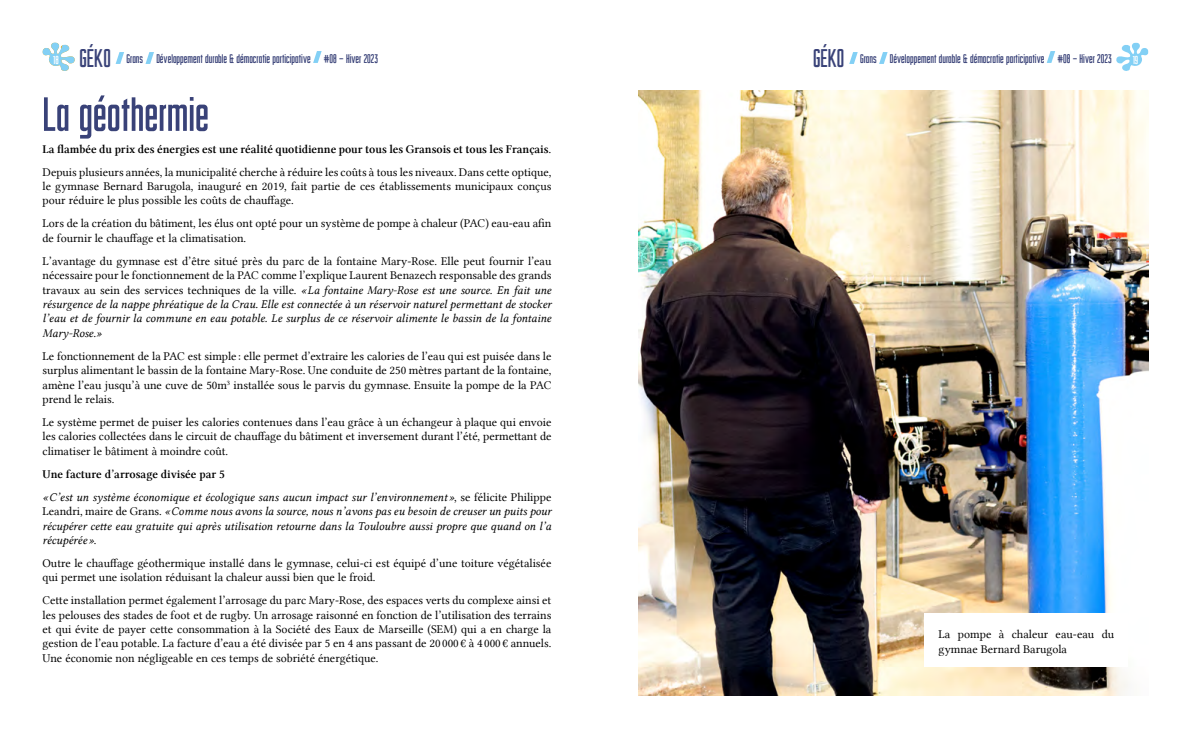
<style>
.page{position:relative;width:1191px;height:738px;background:#fff}
.page>*{position:absolute;margin:0;border:0;box-sizing:border-box;transform-origin:0 0}
.t1{font:50px "Sturkopf";color:#394278}
.t2{font:13px "Sturkopf";color:#394278}
.t3{font:12px/14.4px "Lin Libertine";color:#000;text-align:justify}
.t4{font:12px/14.4px "Lin Libertine I";color:#000;text-align:justify}
.t5{font:12px "Lin Libertine Z";color:#000}
.t6{font:12px "Sturkopf";color:#fff}
.s1{font-size:26.7px}
.s2{font-family:"Lin Libertine I"}
.s3{font-family:"Lin Libertine"}
</style>
<div class="page">
<svg style="left:638px;top:42px;width:511px;height:654px"></svg>
<svg style="left:42px;top:42px;width:33px;height:29px"></svg>
<svg style="left:116px;top:52px;width:8px;height:12px"></svg>
<svg style="left:145px;top:52px;width:9px;height:12px"></svg>
<svg style="left:313px;top:51px;width:9px;height:12px"></svg>
<svg style="left:849px;top:52px;width:8px;height:12px"></svg>
<svg style="left:879px;top:52px;width:8px;height:12px"></svg>
<svg style="left:1046px;top:51px;width:9px;height:12px"></svg>
<img style="left:638px;top:91px;width:510px;height:603px">
<div style="left:924px;top:612px;width:204px;height:54px;background:#fff"></div>
<p class="t6" style="left:53px;top:53px;width:7px">18</p>
<p class="t2" style="left:79px;top:51px;width:300px"><span class="s1">GÉKO</span> Grans Développement durable &amp; démocratie participative #08 – Hiver 2023</p>
<p class="t2" style="left:813px;top:51px;width:300px"><span class="s1">GÉKO</span> Grans Développement durable &amp; démocratie participative #08 – Hiver 2023</p>
<p class="t6" style="left:1132px;top:53px;width:7px">19</p>
<h1 class="t1" style="left:43px;top:86px;width:168px">La géothermie</h1>
<p class="t5" style="left:43px;top:142px;width:510px">La flambée du prix des énergies est une réalité quotidienne pour tous les Gransois et tous les Français.</p>
<p class="t3" style="left:43px;top:164px;width:510px">Depuis plusieurs années, la municipalité cherche à réduire les coûts à tous les niveaux. Dans cette optique, le gymnase Bernard Barugola, inauguré en 2019, fait partie de ces établissements municipaux conçus pour réduire le plus possible les coûts de chauffage.</p>
<p class="t3" style="left:43px;top:216px;width:510px">Lors de la création du bâtiment, les élus ont opté pour un système de pompe à chaleur (PAC) eau-eau afin de fournir le chauffage et la climatisation.</p>
<p class="t3" style="left:43px;top:253px;width:510px">L’avantage du gymnase est d’être situé près du parc de la fontaine Mary-Rose. Elle peut fournir l’eau nécessaire pour le fonctionnement de la PAC comme l’explique Laurent Benazech responsable des grands travaux au sein des services techniques de la ville. <span class="s2">« La fontaine Mary-Rose est une source. En fait une</span></p>
<p class="t4" style="left:43px;top:297px;width:510px">résurgence de la nappe phréatique de la Crau. Elle est connectée à un réservoir naturel permettant de stocker l’eau et de fournir la commune en eau potable. Le surplus de ce réservoir alimente le bassin de la fontaine Mary-Rose.»</p>
<p class="t3" style="left:43px;top:348px;width:510px">Le fonctionnement de la PAC est simple : elle permet d’extraire les calories de l’eau qui est puisée dans le surplus alimentant le bassin de la fontaine Mary-Rose. Une conduite de 250 mètres partant de la fontaine, amène l’eau jusqu’à une cuve de 50m<sup>3</sup> installée sous le parvis du gymnase. Ensuite la pompe de la PAC prend le relais.</p>
<p class="t3" style="left:43px;top:414px;width:510px">Le système permet de puiser les calories contenues dans l’eau grâce à un échangeur à plaque qui envoie les calories collectées dans le circuit de chauffage du bâtiment et inversement durant l’été, permettant de climatiser le bâtiment à moindre coût.</p>
<p class="t5" style="left:43px;top:466px;width:184px">Une facture d’arrosage divisée par 5</p>
<p class="t4" style="left:43px;top:489px;width:510px">« C’est un système économique et écologique sans aucun impact sur l’environnement »<span class="s3">, se félicite Philippe Leandri, maire de Grans.</span> « Comme nous avons la source, nous n’avons pas eu besoin de creuser un puits pour récupérer cette eau gratuite qui après utilisation retourne dans la Touloubre aussi propre que quand on l’a récupérée »<span class="s3">.</span></p>
<p class="t3" style="left:43px;top:555px;width:510px">Outre le chauffage géothermique installé dans le gymnase, celui-ci est équipé d’une toiture végétalisée qui permet une isolation réduisant la chaleur aussi bien que le froid.</p>
<p class="t3" style="left:43px;top:592px;width:510px">Cette installation permet également l’arrosage du parc Mary-Rose, des espaces verts du complexe ainsi et les pelouses des stades de foot et de rugby. Un arrosage raisonné en fonction de l’utilisation des terrains et qui évite de payer cette consommation à la Société des Eaux de Marseille (SEM) qui a en charge la gestion de l’eau potable. La facture d’eau a été divisée par 5 en 4 ans passant de 20 000 € à 4 000 € annuels.<br>Une économie non négligeable en ces temps de sobriété énergétique.</p>
<p class="t3" style="left:938px;top:626px;width:177px">La pompe à chaleur eau-eau du gymnae Bernard Barugola</p>
</div>
